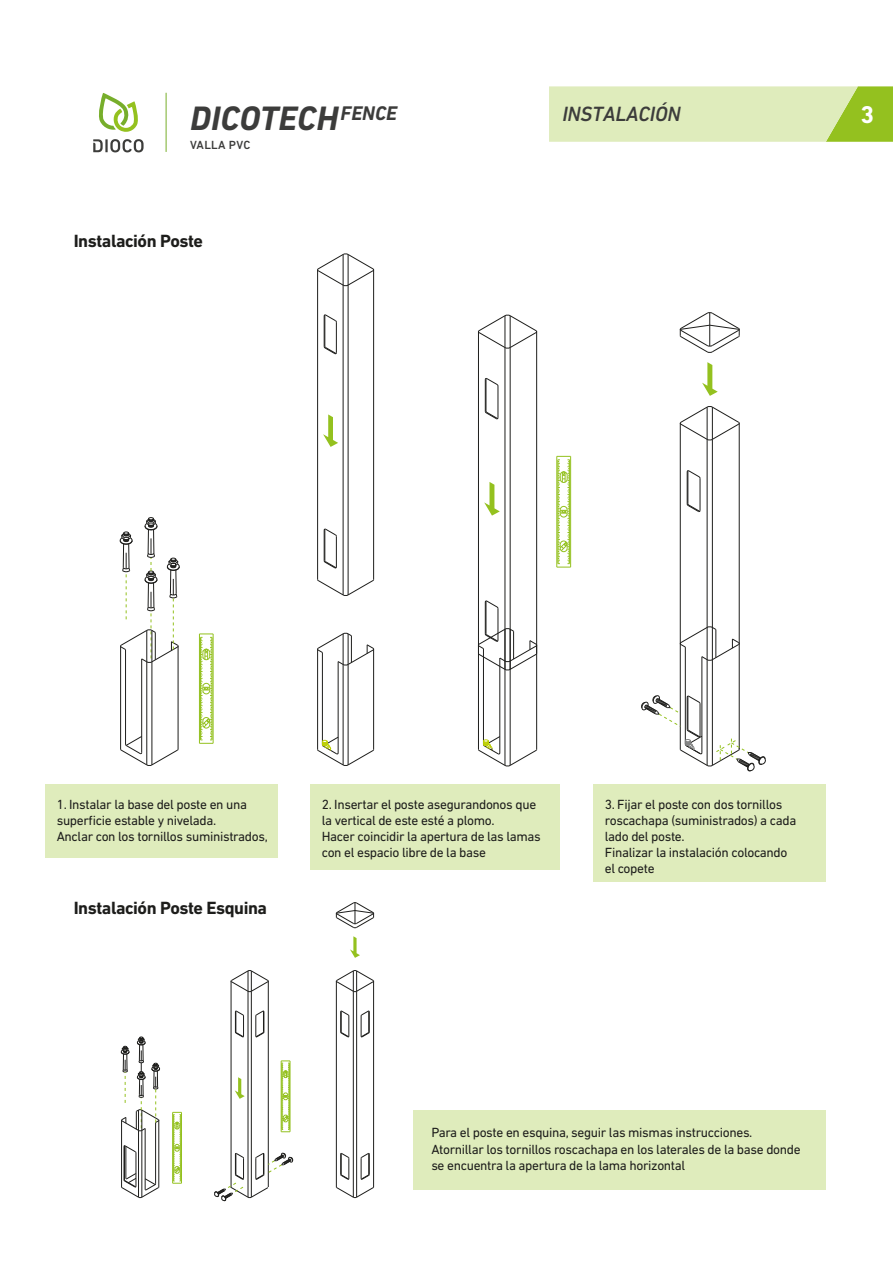
<style>
.page{position:relative;width:893px;height:1263px;background:#fff}
.page>*{position:absolute;margin:0;border:0;box-sizing:border-box;transform-origin:0 0}
.t1{font:italic 700 34.5px "DIN Next LT Pro";color:#3c3c3b}
.t2{font:700 24.6px "DIN Next LT Pro";color:#fff}
.t3{font:italic 500 21px "DIN Next LT Pro";letter-spacing:-.01em;color:#3c3c3b}
.t4{font:700 18px "DIN Next LT Pro";letter-spacing:-.025em;color:#1d1d1b}
.t5{font:13.5px/16.2px "DIN Next LT Pro";letter-spacing:-.025em;color:#1d1d1b}
.t6{font:500 12px "DIN Next LT Pro";letter-spacing:.025em;color:#3c3c3b}
</style>
<div class="page">
<div style="left:45px;top:784px;width:233px;height:73px;background:#dfecbc"></div>
<div style="left:593px;top:784px;width:233px;height:97px;background:#dfecbc"></div>
<div style="left:310px;top:784px;width:250px;height:86px;background:#dfecbc"></div>
<svg style="left:549px;top:86px;width:344px;height:56px;background:#d4e6a6"></svg>
<svg style="left:679px;top:312px;width:61px;height:41px"></svg>
<hr style="left:151px;top:662px;width:1px;height:103px;background:#1e1e1c">
<hr style="left:146px;top:662px;width:1px;height:103px;background:#1e1e1c">
<hr style="left:178px;top:646px;width:1px;height:103px;background:#1e1e1c">
<hr style="left:120px;top:646px;width:1px;height:103px;background:#1e1e1c">
<hr style="left:141px;top:659px;width:1px;height:94px;background:#1e1e1c">
<hr style="left:125px;top:649px;width:1px;height:95px;background:#1e1e1c">
<hr style="left:213px;top:634px;width:1px;height:109px;background:#94c11f">
<svg style="left:199px;top:634px;width:14px;height:110px"></svg>
<svg style="left:120px;top:517px;width:60px;height:146px"></svg>
<svg style="left:120px;top:735px;width:59px;height:31px"></svg>
<hr style="left:147px;top:630px;width:1px;height:32px;background:#1e1e1c">
<hr style="left:152px;top:630px;width:1px;height:32px;background:#1e1e1c">
<hr style="left:510px;top:629px;width:1px;height:136px;background:#1e1e1c">
<hr style="left:504px;top:629px;width:1px;height:136px;background:#1e1e1c">
<hr style="left:536px;top:645px;width:1px;height:104px;background:#1e1e1c">
<hr style="left:478px;top:645px;width:1px;height:104px;background:#1e1e1c">
<hr style="left:504px;top:347px;width:1px;height:322px;background:#1e1e1c">
<hr style="left:510px;top:347px;width:1px;height:322px;background:#1e1e1c">
<hr style="left:478px;top:332px;width:1px;height:321px;background:#1e1e1c">
<svg style="left:478px;top:314px;width:59px;height:35px"></svg>
<hr style="left:536px;top:332px;width:1px;height:321px;background:#1e1e1c">
<hr style="left:497px;top:386px;width:1px;height:32px;background:#1e1e1c">
<hr style="left:485px;top:379px;width:1px;height:32px;background:#1e1e1c">
<svg style="left:484px;top:410px;width:15px;height:10px"></svg>
<svg style="left:484px;top:378px;width:15px;height:9px"></svg>
<hr style="left:497px;top:608px;width:1px;height:32px;background:#1e1e1c">
<hr style="left:486px;top:601px;width:1px;height:33px;background:#1e1e1c">
<hr style="left:485px;top:602px;width:1px;height:32px;background:#1e1e1c">
<svg style="left:484px;top:600px;width:15px;height:9px"></svg>
<svg style="left:479px;top:628px;width:59px;height:42px"></svg>
<svg style="left:484px;top:482px;width:16px;height:34px"></svg>
<svg style="left:702px;top:362px;width:16px;height:34px"></svg>
<hr style="left:556px;top:456px;width:1px;height:111px;background:#94c11f">
<svg style="left:557px;top:456px;width:14px;height:112px"></svg>
<hr style="left:499px;top:666px;width:1px;height:87px;background:#1e1e1c">
<hr style="left:483px;top:657px;width:1px;height:87px;background:#1e1e1c">
<svg style="left:478px;top:735px;width:60px;height:32px"></svg>
<hr style="left:505px;top:316px;width:1px;height:31px;background:#1e1e1c">
<hr style="left:510px;top:316px;width:1px;height:31px;background:#1e1e1c">
<hr style="left:348px;top:664px;width:1px;height:101px;background:#1e1e1c">
<hr style="left:343px;top:664px;width:1px;height:101px;background:#1e1e1c">
<hr style="left:373px;top:649px;width:1px;height:101px;background:#1e1e1c">
<hr style="left:317px;top:649px;width:1px;height:101px;background:#1e1e1c">
<hr style="left:338px;top:661px;width:1px;height:92px;background:#1e1e1c">
<hr style="left:322px;top:652px;width:1px;height:93px;background:#1e1e1c">
<svg style="left:317px;top:633px;width:57px;height:33px"></svg>
<svg style="left:317px;top:579px;width:57px;height:17px"></svg>
<hr style="left:343px;top:285px;width:1px;height:310px;background:#1e1e1c">
<hr style="left:348px;top:285px;width:1px;height:310px;background:#1e1e1c">
<hr style="left:317px;top:270px;width:1px;height:310px;background:#1e1e1c">
<svg style="left:317px;top:253px;width:57px;height:33px"></svg>
<hr style="left:373px;top:270px;width:1px;height:310px;background:#1e1e1c">
<hr style="left:336px;top:322px;width:1px;height:31px;background:#1e1e1c">
<hr style="left:325px;top:315px;width:1px;height:31px;background:#1e1e1c">
<hr style="left:324px;top:316px;width:1px;height:30px;background:#1e1e1c">
<svg style="left:323px;top:346px;width:14px;height:9px"></svg>
<svg style="left:323px;top:314px;width:14px;height:9px"></svg>
<hr style="left:336px;top:536px;width:1px;height:31px;background:#1e1e1c">
<hr style="left:325px;top:529px;width:1px;height:32px;background:#1e1e1c">
<hr style="left:324px;top:530px;width:1px;height:31px;background:#1e1e1c">
<svg style="left:323px;top:528px;width:14px;height:9px"></svg>
<svg style="left:323px;top:560px;width:14px;height:9px"></svg>
<svg style="left:323px;top:414px;width:15px;height:33px"></svg>
<svg style="left:317px;top:736px;width:57px;height:30px"></svg>
<hr style="left:343px;top:254px;width:1px;height:31px;background:#1e1e1c">
<hr style="left:348px;top:254px;width:1px;height:31px;background:#1e1e1c">
<hr style="left:343px;top:634px;width:1px;height:30px;background:#1e1e1c">
<hr style="left:348px;top:634px;width:1px;height:30px;background:#1e1e1c">
<hr style="left:701px;top:657px;width:1px;height:96px;background:#1e1e1c">
<hr style="left:685px;top:647px;width:1px;height:97px;background:#1e1e1c">
<hr style="left:707px;top:439px;width:1px;height:326px;background:#1e1e1c">
<hr style="left:712px;top:439px;width:1px;height:326px;background:#1e1e1c">
<hr style="left:680px;top:423px;width:1px;height:326px;background:#1e1e1c">
<svg style="left:680px;top:406px;width:60px;height:35px"></svg>
<hr style="left:739px;top:423px;width:1px;height:326px;background:#1e1e1c">
<hr style="left:700px;top:478px;width:1px;height:32px;background:#1e1e1c">
<hr style="left:688px;top:471px;width:1px;height:32px;background:#1e1e1c">
<hr style="left:687px;top:472px;width:1px;height:32px;background:#1e1e1c">
<svg style="left:686px;top:503px;width:15px;height:10px"></svg>
<svg style="left:686px;top:470px;width:15px;height:9px"></svg>
<svg style="left:680px;top:626px;width:60px;height:35px"></svg>
<svg style="left:641px;top:695px;width:125px;height:76px"></svg>
<hr style="left:166px;top:93px;width:1px;height:59px;background:#77ae2b">
<div style="left:413px;top:1110px;width:413px;height:79px;background:#dfecbc"></div>
<svg style="left:335px;top:1186px;width:39px;height:12px"></svg>
<hr style="left:353px;top:991px;width:1px;height:206px;background:#1e1e1c">
<hr style="left:356px;top:991px;width:1px;height:206px;background:#1e1e1c">
<hr style="left:336px;top:981px;width:1px;height:206px;background:#1e1e1c">
<hr style="left:373px;top:981px;width:1px;height:206px;background:#1e1e1c">
<svg style="left:340px;top:1010px;width:10px;height:28px"></svg>
<svg style="left:350px;top:936px;width:10px;height:22px"></svg>
<svg style="left:335px;top:902px;width:40px;height:26px"></svg>
<hr style="left:248px;top:991px;width:1px;height:206px;background:#1e1e1c">
<hr style="left:251px;top:991px;width:1px;height:206px;background:#1e1e1c">
<hr style="left:231px;top:981px;width:1px;height:206px;background:#1e1e1c">
<hr style="left:268px;top:981px;width:1px;height:206px;background:#1e1e1c">
<svg style="left:235px;top:1077px;width:10px;height:22px"></svg>
<hr style="left:290px;top:1061px;width:1px;height:71px;background:#94c11f">
<svg style="left:281px;top:1061px;width:9px;height:71px"></svg>
<hr style="left:138px;top:1130px;width:1px;height:67px;background:#1e1e1c">
<hr style="left:141px;top:1130px;width:1px;height:67px;background:#1e1e1c">
<hr style="left:121px;top:1120px;width:1px;height:67px;background:#1e1e1c">
<hr style="left:158px;top:1120px;width:1px;height:67px;background:#1e1e1c">
<hr style="left:145px;top:1128px;width:1px;height:61px;background:#1e1e1c">
<hr style="left:155px;top:1122px;width:1px;height:62px;background:#1e1e1c">
<hr style="left:172px;top:1112px;width:1px;height:71px;background:#94c11f">
<hr style="left:181px;top:1112px;width:1px;height:71px;background:#94c11f">
<svg style="left:173px;top:1112px;width:8px;height:72px"></svg>
<hr style="left:136px;top:1153px;width:1px;height:33px;background:#1e1e1c">
<hr style="left:124px;top:1146px;width:1px;height:34px;background:#1e1e1c">
<svg style="left:123px;top:1145px;width:14px;height:8px"></svg>
<svg style="left:121px;top:1172px;width:39px;height:26px"></svg>
<hr style="left:125px;top:1146px;width:1px;height:32px;background:#1e1e1c">
<svg style="left:360px;top:1010px;width:10px;height:28px"></svg>
<svg style="left:230px;top:970px;width:39px;height:22px"></svg>
<svg style="left:335px;top:970px;width:39px;height:22px"></svg>
<svg style="left:234px;top:1010px;width:10px;height:28px"></svg>
<svg style="left:255px;top:1010px;width:10px;height:28px"></svg>
<svg style="left:214px;top:1152px;width:79px;height:49px"></svg>
<svg style="left:340px;top:1153px;width:10px;height:27px"></svg>
<svg style="left:360px;top:1153px;width:10px;height:27px"></svg>
<svg style="left:121px;top:1036px;width:39px;height:96px"></svg>
<svg style="left:99px;top:93px;width:39px;height:39px"></svg>
<svg style="left:93px;top:139px;width:51px;height:13px"></svg>
<h1 class="t1" style="left:190px;top:98px;width:209px">DICOTECH<sup>FENCE</sup></h1>
<h3 class="t3" style="left:562px;top:102px;width:120px">INSTALACIÓN</h3>
<p class="t6" style="left:190px;top:138px;width:62px">VALLA PVC</p>
<h3 class="t4" style="left:74px;top:235px;width:131px">Instalación Poste</h3>
<h2 class="t2" style="left:861px;top:106px;width:15px">3</h2>
<p class="t5" style="left:57px;top:796px;width:213px">1. Instalar la base del poste en una superficie estable y nivelada.<br>Anclar con los tornillos suministrados,</p>
<p class="t5" style="left:605px;top:796px;width:193px">3. Fijar el poste con dos tornillos roscachapa (suministrados) a cada lado del poste.<br>Finalizar la instalación colocando el copete</p>
<p class="t5" style="left:322px;top:796px;width:221px">2. Insertar el poste asegurandonos que la vertical de este esté a plomo.<br>Hacer coincidir la apertura de las lamas con el espacio libre de la base</p>
<h3 class="t4" style="left:74px;top:902px;width:195px">Instalación Poste Esquina</h3>
<p class="t5" style="left:431px;top:1124px;width:371px">Para el poste en esquina, seguir las mismas instrucciones.<br>Atornillar los tornillos roscachapa en los laterales de la base donde se encuentra la apertura de la lama horizontal</p>
</div>
